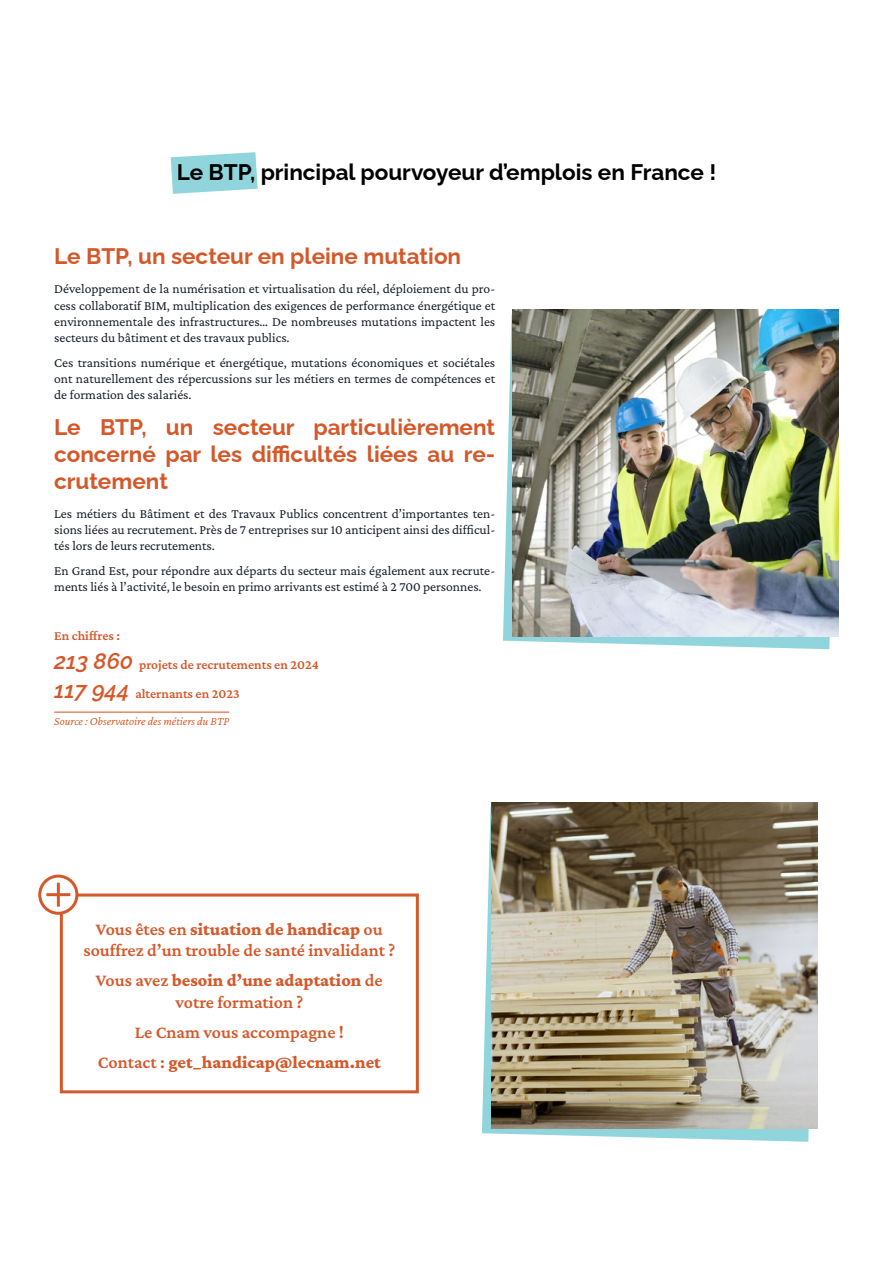
<style>
.page{position:relative;width:893px;height:1263px;background:#fff}
.page>*{position:absolute;margin:0;border:0;box-sizing:border-box;transform-origin:0 0}
.t1{font:700 22.5px/27px "Raleway";color:#d4582a;text-align:justify}
.t2{font:700 22.5px "Raleway";color:#000}
.t3{font:600 18px/21.6px "Crimson Pro";color:#d4582a;text-align:center}
.t4{font:13.5px/16.2px "Crimson Pro";color:#171e2b;text-align:justify}
.t5{font:600 13.5px/28.8px "Crimson Pro";color:#d4582a}
.t6{font:italic 300 12px "Crimson Pro";color:#d14d18}
.s1{font-family:"Raleway";font-style:italic;font-size:22.5px}
.s2{font-weight:800}
</style>
<div class="page">
<svg style="left:171px;top:152px;width:87px;height:42px"></svg>
<svg style="left:503px;top:314px;width:335px;height:335px;fill:#91d5dc"></svg>
<img style="left:512px;top:310px;width:327px;height:326px">
<hr style="left:54px;top:712px;width:175px;height:1px;background:#d14d18">
<div style="left:60px;top:893px;width:359px;height:200px;border:3px solid #d4582a"></div>
<svg style="left:40px;top:876px;width:37px;height:37px"></svg>
<div style="left:38px;top:874px;width:40px;height:41px;border:3px solid #d4582a;border-radius:50%"></div>
<hr style="left:57px;top:883px;width:3px;height:24px;background:#d4582a">
<hr style="left:46px;top:893px;width:24px;height:3px;background:#d4582a">
<svg style="left:482px;top:807px;width:327px;height:335px;fill:#91d5dc"></svg>
<img style="left:491px;top:802px;width:327px;height:327px">
<h1 class="t2" style="left:177px;top:154px;width:541px">Le BTP, principal pourvoyeur d’emplois en France !</h1>
<h1 class="t1" style="left:54px;top:240px;width:409px">Le BTP, un secteur en pleine mutation</h1>
<p class="t4" style="left:54px;top:281px;width:443px">Développement de la numérisation et virtualisation du réel, déploiement du pro&shy;cess collaboratif BIM, multiplication des exigences de performance énergétique et environnementale des infrastructures… De nombreuses mutations impactent les secteurs du bâtiment et des travaux publics.</p>
<p class="t4" style="left:54px;top:354px;width:443px">Ces transitions numérique et énergétique, mutations économiques et sociétales ont naturellement des répercussions sur les métiers en termes de compétences et de formation des salariés.</p>
<h1 class="t1" style="left:54px;top:411px;width:443px">Le BTP, un secteur particulièrement concerné par les difficultés liées au re&shy;crutement</h1>
<p class="t4" style="left:54px;top:505px;width:443px">Les métiers du Bâtiment et des Travaux Publics concentrent d’importantes ten&shy;sions liées au recrutement. Près de 7 entreprises sur 10 anticipent ainsi des difficul&shy;tés lors de leurs recrutements.</p>
<p class="t4" style="left:54px;top:562px;width:443px">En Grand Est, pour répondre aux départs du secteur mais également aux recrute&shy;ments liés à l’activité, le besoin en primo arrivants est estimé à 2 700 personnes.</p>
<p class="t5" style="left:54px;top:621px;width:266px">En chiffres :<br><span class="s1">213 860</span> projets de recrutements en 2024<br><span class="s1">117 944</span> alternants en 2023</p>
<p class="t6" style="left:54px;top:713px;width:177px">Source : Observatoire des métiers du BTP</p>
<h2 class="t3" style="left:83px;top:918px;width:313px">Vous êtes en <span class="s2">situation de handicap</span> ou souffrez d’un trouble de santé invalidant ?</h2>
<h2 class="t3" style="left:96px;top:969px;width:288px">Vous avez <span class="s2">besoin d’une adaptation</span> de votre formation ?</h2>
<h2 class="t3" style="left:98px;top:1017px;width:285px;line-height:30.2px">Le Cnam vous accompagne !<br>Contact : <span class="s2">get_handicap@lecnam.net</span></h2>
</div>
